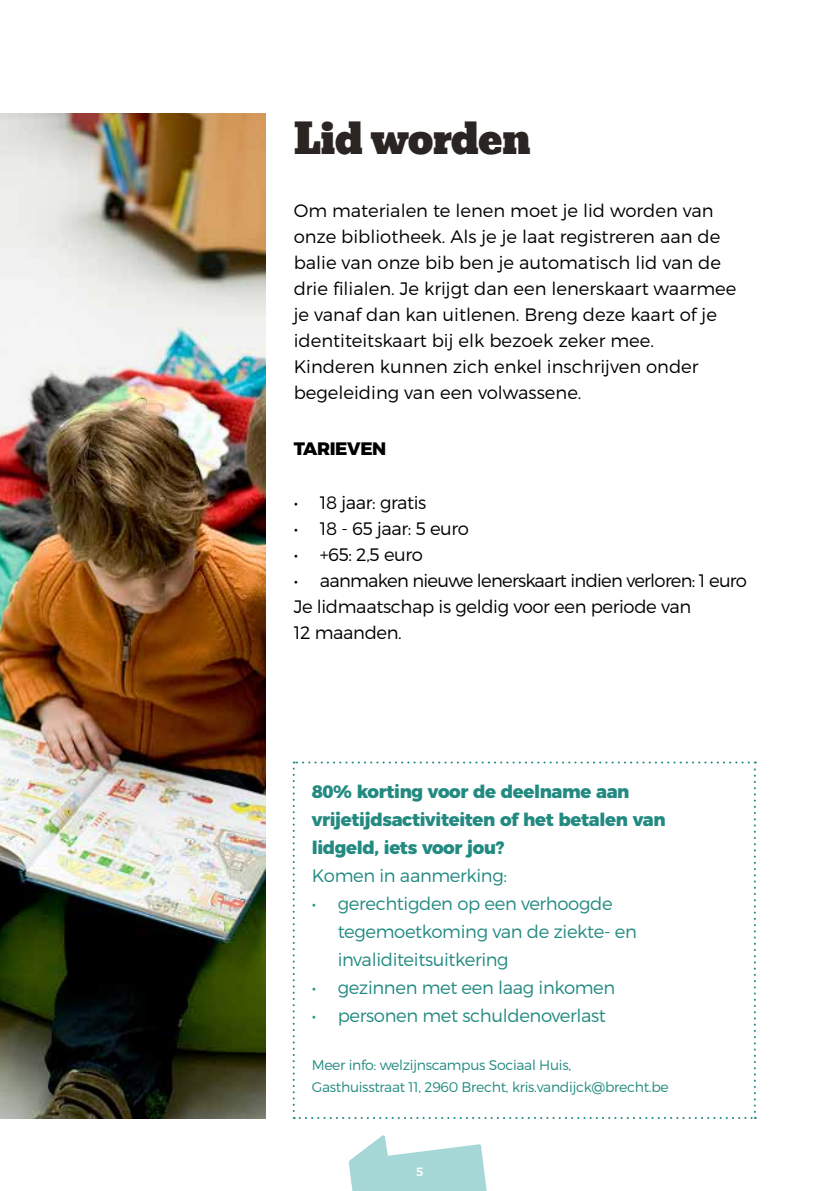
<style>
.page{position:relative;width:840px;height:1191px;background:#fff}
.page>*{position:absolute;margin:0;border:0;box-sizing:border-box;transform-origin:0 0}
.t1{font:40.8px "Bevan";letter-spacing:-.03em;color:#2a2522}
.t2{font:300 18px/26px "Montserrat";color:#000}
.t3{font:300 18px/28px "Montserrat";letter-spacing:-.02em;color:#228a81}
.t4{font:300 18px/26px "Montserrat";letter-spacing:-.035em;color:#000}
.t5{font:800 18px/28px "Montserrat";letter-spacing:-.02em;color:#228a81}
.t6{font:300 18px "Montserrat";letter-spacing:-.02em;color:#000}
.t7{font:800 18px "Montserrat";letter-spacing:-.02em;color:#000}
.t8{font:300 14px/22px "Montserrat";letter-spacing:-.02em;color:#228a81}
.t9{font:500 12px "Montserrat Alternates";color:#fff}
</style>
<div class="page">
<svg style="left:348px;top:1135px;width:139px;height:56px"></svg>
<img style="left:0;top:113px;width:265px;height:1006px">
<svg style="left:292px;top:761px;width:463px;height:358px"></svg>
<h1 class="t1" style="left:292px;top:107px;width:239px">Lid worden</h1>
<p class="t2" style="left:293px;top:197px;width:444px">Om materialen te lenen moet je lid worden van onze bibliotheek. Als je je laat registreren aan de balie van onze bib ben je automatisch lid van de drie filialen. Je krijgt dan een lenerskaart waarmee je vanaf dan kan uitlenen. Breng deze kaart of je identiteitskaart bij elk bezoek zeker mee.<br>Kinderen kunnen zich enkel inschrijven onder begeleiding van een volwassene.</p>
<p class="t7" style="left:293px;top:433px;width:94px">TARIEVEN</p>
<p class="t6" style="left:293px;top:491px;width:134px">• 18 jaar: gratis</p>
<p class="t6" style="left:293px;top:517px;width:177px">• 18 - 65 jaar: 5 euro</p>
<p class="t2" style="left:293px;top:541px;width:131px">• +65: 2,5 euro</p>
<p class="t4" style="left:293px;top:567px;width:454px">• aanmaken nieuwe lenerskaart indien verloren: 1 euro<br>Je lidmaatschap is geldig voor een periode van<br>12 maanden.</p>
<p class="t5" style="left:311px;top:776px;width:355px">80% korting voor de deelname aan vrijetijdsactiviteiten of het betalen van lidgeld, iets voor jou?</p>
<p class="t3" style="left:311px;top:861px;width:197px">Komen in aanmerking:</p>
<p class="t3" style="left:337px;top:889px;width:300px;text-indent:-26px">• gerechtigden op een verhoogde tegemoetkoming van de ziekte- en invaliditeitsuitkering</p>
<p class="t3" style="left:311px;top:973px;width:305px">• gezinnen met een laag inkomen</p>
<p class="t3" style="left:311px;top:1001px;width:295px">• personen met schuldenoverlast</p>
<p class="t8" style="left:311px;top:1053px;width:358px">Meer info: welzijnscampus Sociaal Huis,<br>Gasthuisstraat 11, 2960 Brecht, kris.vandijck@brecht.be</p>
<p class="t9" style="left:416px;top:1161px;width:9px">5</p>
</div>
